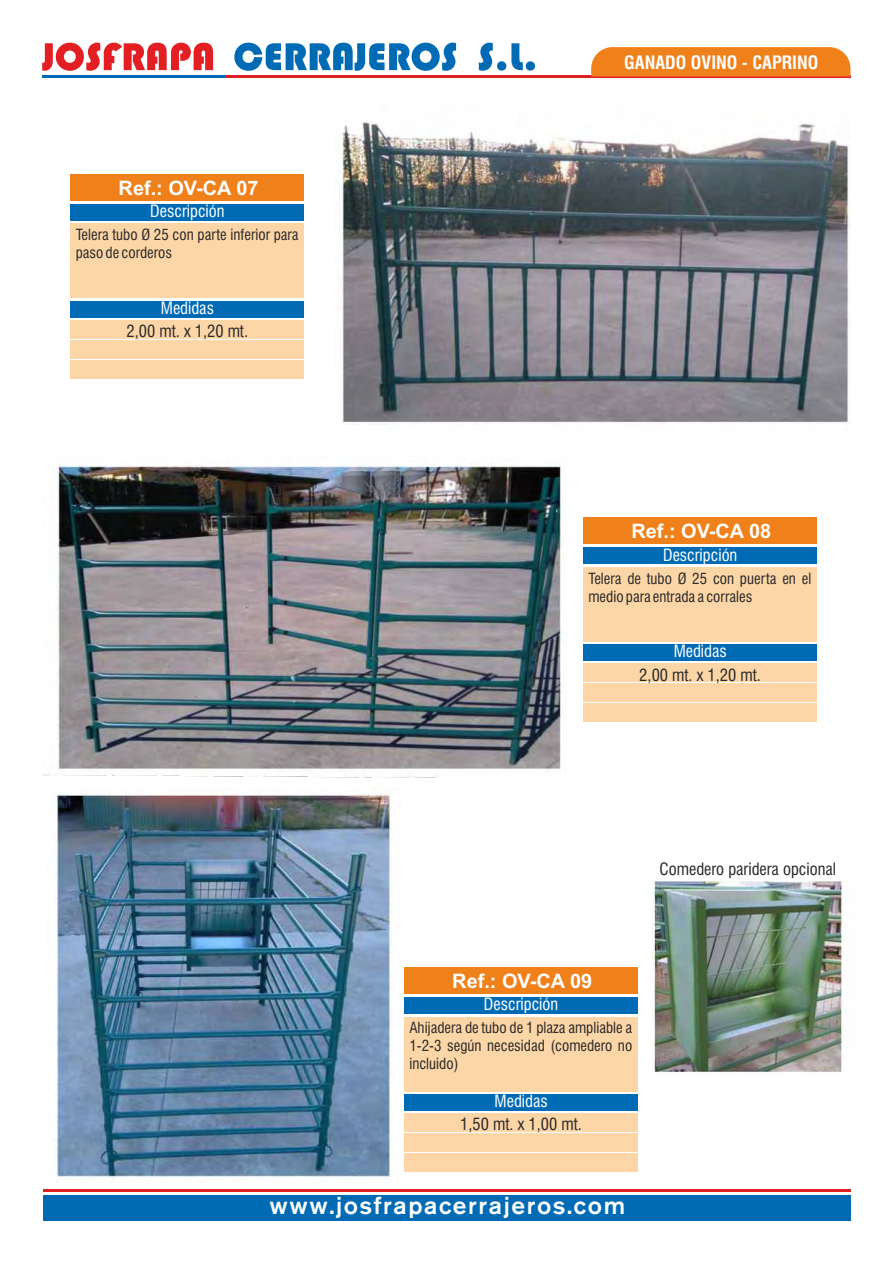
<style>
.page{position:relative;width:893px;height:1263px;background:#fff}
.page>*{position:absolute;margin:0;border:0;box-sizing:border-box;transform-origin:0 0}
.t1{font:500 24.45px "Nissan AG";letter-spacing:.065em;color:#fff}
.t2{font:700 19.95px "Arial";color:#fff}
.t3{font:700 condensed 18px "Swiss 721 BT";color:#fff}
.t4{font:condensed 16.5px "Swiss 721 BT";color:#2b2929}
.t5{font:condensed 16.5px "Swiss 721 BT";color:#fff}
.t6{font:condensed 15px/18px "Swiss 721 BT";color:#2b2929}
</style>
<div class="page">
<hr style="left:42px;top:76px;width:808px;height:2px;background:#e31f24">
<svg style="left:42px;top:43px;width:171px;height:28px"></svg>
<svg style="left:234px;top:43px;width:301px;height:28px"></svg>
<hr style="left:42px;top:76px;width:183px;height:2px;background:#006bb5">
<svg style="left:591px;top:47px;width:259px;height:30px;background:#f08220"></svg>
<div style="left:43px;top:1195px;width:807px;height:25px;background:#006bb5"></div>
<hr style="left:43px;top:1189px;width:807px;height:2px;background:#e31f24">
<img style="left:342px;top:122px;width:509px;height:302px">
<img style="left:56px;top:787px;width:336px;height:393px">
<img style="left:42px;top:463px;width:522px;height:314px">
<img style="left:653px;top:881px;width:196px;height:192px">
<svg style="left:70px;top:223px;width:234px;height:136px"></svg>
<div style="left:70px;top:174px;width:234px;height:27px;background:#f0801a"></div>
<div style="left:70px;top:224px;width:234px;height:74px;background:#fcd6a6"></div>
<div style="left:70px;top:204px;width:234px;height:17px;background:#006bb5"></div>
<div style="left:70px;top:320px;width:234px;height:18px;background:#fcd6a6"></div>
<div style="left:70px;top:301px;width:234px;height:17px;background:#006bb5"></div>
<div style="left:70px;top:340px;width:234px;height:18px;background:#fcd6a6"></div>
<div style="left:70px;top:360px;width:234px;height:18px;background:#fcd6a6"></div>
<div style="left:582px;top:534px;width:236px;height:187px;background:linear-gradient(to right,#fff,#fff)"></div>
<div style="left:583px;top:518px;width:234px;height:26px;background:#f0801a"></div>
<div style="left:583px;top:567px;width:234px;height:74px;background:#fcd6a6"></div>
<div style="left:583px;top:548px;width:234px;height:16px;background:#006bb5"></div>
<div style="left:583px;top:664px;width:234px;height:18px;background:#fcd6a6"></div>
<div style="left:583px;top:644px;width:234px;height:17px;background:#006bb5"></div>
<div style="left:583px;top:683px;width:234px;height:19px;background:#fcd6a6"></div>
<div style="left:583px;top:703px;width:234px;height:18px;background:#fcd6a6"></div>
<div style="left:403px;top:984px;width:236px;height:187px;background:linear-gradient(to right,#fff,#fff);border:1px solid #fff"></div>
<div style="left:404px;top:967px;width:233px;height:27px;background:#f0801a"></div>
<div style="left:404px;top:1017px;width:233px;height:74px;background:#fcd6a6"></div>
<div style="left:404px;top:997px;width:233px;height:17px;background:#006bb5"></div>
<div style="left:404px;top:1113px;width:233px;height:18px;background:#fcd6a6"></div>
<div style="left:404px;top:1094px;width:233px;height:17px;background:#006bb5"></div>
<div style="left:404px;top:1133px;width:233px;height:18px;background:#fcd6a6"></div>
<div style="left:404px;top:1153px;width:233px;height:18px;background:#fcd6a6"></div>
<h2 class="t2" style="left:119px;top:180px;width:141px">Ref.: OV-CA 07</h2>
<p class="t5" style="left:150px;top:205px;width:76px">Descripción</p>
<p class="t6" style="left:76px;top:227px;width:224px">Telera tubo Ø 25 con parte inferior para paso de corderos</p>
<p class="t5" style="left:161px;top:301px;width:55px">Medidas</p>
<p class="t4" style="left:127px;top:325px;width:123px">2,00 mt. x 1,20 mt.</p>
<p class="t3" style="left:624px;top:55px;width:196px">GANADO OVINO - CAPRINO</p>
<h2 class="t2" style="left:631px;top:524px;width:141px">Ref.: OV-CA 08</h2>
<p class="t5" style="left:663px;top:548px;width:76px">Descripción</p>
<p class="t6" style="left:588px;top:571px;width:224px">Telera de tubo Ø 25 con puerta en el medio para entrada a corrales</p>
<p class="t5" style="left:674px;top:645px;width:55px">Medidas</p>
<p class="t4" style="left:639px;top:668px;width:123px">2,00 mt. x 1,20 mt.</p>
<p class="t4" style="left:659px;top:862px;width:178px">Comedero paridera opcional</p>
<h2 class="t2" style="left:452px;top:973px;width:141px">Ref.: OV-CA 09</h2>
<p class="t5" style="left:484px;top:998px;width:76px">Descripción</p>
<p class="t6" style="left:409px;top:1020px;width:224px;text-align:justify">Ahijadera de tubo de 1 plaza ampliable a 1-2-3 según necesidad (comedero no incluido)</p>
<p class="t5" style="left:495px;top:1094px;width:55px">Medidas</p>
<p class="t4" style="left:460px;top:1118px;width:123px">1,50 mt. x 1,00 mt.</p>
<h1 class="t1" style="left:269px;top:1194px;width:357px">www.josfrapacerrajeros.com</h1>
</div>
